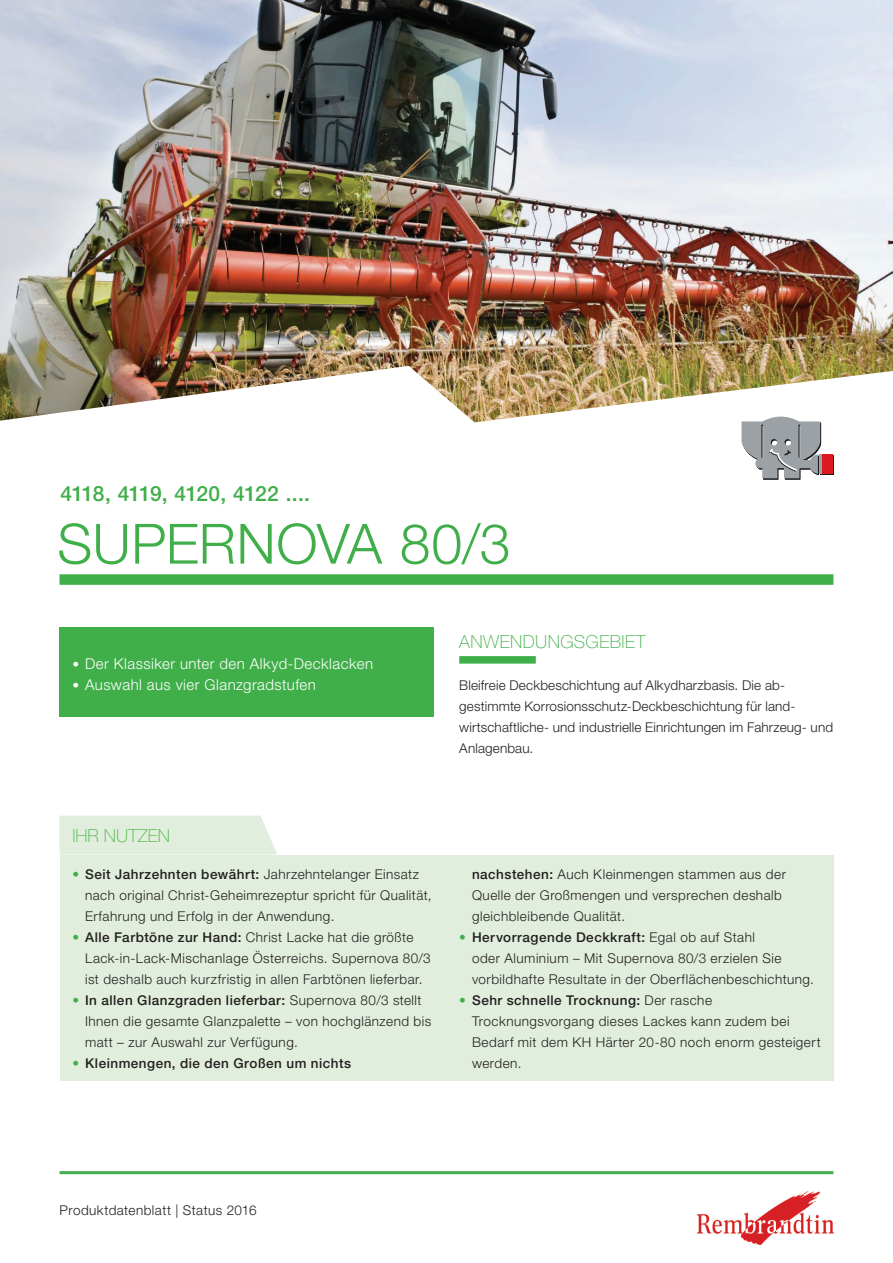
<style>
.page{position:relative;width:893px;height:1263px;background:#fff}
.page>*{position:absolute;margin:0;border:0;box-sizing:border-box;transform-origin:0 0}
.t1{font:300 55.5px "Helvetica Neue LT Pro";letter-spacing:.005em;color:#40ae49}
.t2{font:500 21px "Helvetica Neue LT Pro";letter-spacing:-.03em;color:#40ae49}
.t3{font:100 18px "Helvetica Neue LT Pro";letter-spacing:.025em;color:#40ae49}
.t4{font:100 18px "Helvetica Neue LT Pro";color:#4cb848}
.t5{font:300 15px "Helvetica Neue LT Pro";letter-spacing:.03em;color:#fff}
.t6{font:300 13.5px/21px "Helvetica Neue LT Pro";letter-spacing:.035em;color:#231f20}
.t7{font:300 13.5px/21px "Helvetica Neue LT Pro";letter-spacing:.01em;color:#231f20}
.t8{font:500 13.5px "Helvetica Neue LT Pro";letter-spacing:.035em;color:#231f20}
.s1{font-size:13.5px}
.s2{font-weight:100;color:#40ae49}
.s3{font-weight:500}
</style>
<div class="page">
<hr style="left:60px;top:1171px;width:773px;height:3px;background:#40ae49">
<img style="left:697px;top:1192px;width:136px;height:52px">
<div style="left:60px;top:574px;width:773px;height:11px;background:#40ae49"></div>
<div style="left:60px;top:627px;width:374px;height:89px;background:#40ae49"></div>
<div style="left:60px;top:816px;width:217px;height:39px;background:#e1eedd"></div>
<div style="left:60px;top:855px;width:773px;height:225px;background:#e1eedd"></div>
<svg style="left:823px;top:455px;width:10px;height:20px"></svg>
<hr style="left:820px;top:455px;width:2px;height:20px;background:#1a1a1e">
<svg style="left:741px;top:422px;width:80px;height:58px"></svg>
<div style="left:822px;top:454px;width:10px;height:20px;background:#de1920"></div>
<hr style="left:819px;top:454px;width:2px;height:20px;background:#9ba1a4">
<img style="left:0;top:0;width:893px;height:422px">
<div style="left:459px;top:656px;width:77px;height:8px;background:#40ae49"></div>
<h2 class="t2" style="left:61px;top:481px;width:251px">4118, 4119, 4120, 4122 ....</h2>
<h1 class="t1" style="left:57px;top:510px;width:455px">SUPERNOVA 80/3</h1>
<p class="t5" style="left:72px;top:654px;width:302px"><span class="s1">•</span> Der Klassiker unter den Alkyd-Decklacken</p>
<p class="t5" style="left:72px;top:675px;width:245px"><span class="s1">•</span> Auswahl aus vier Glanzgradstufen</p>
<h3 class="t3" style="left:459px;top:630px;width:172px">ANWEN DUNGSGEBIET</h3>
<p class="t7" style="left:459px;top:674px;width:375px">Bleifreie Deckbeschichtung auf Alkydharzbasis. Die ab&shy;gestimmte Korrosionsschutz-Deckbeschichtung für land&shy;wirtschaftliche- und industrielle Einrichtungen im Fahrzeug- und Anlagenbau.</p>
<h3 class="t4" style="left:72px;top:824px;width:99px">IHR NUTZEN</h3>
<p class="t6" style="left:85px;top:863px;width:348px;text-indent:-13px"><span class="s2">•</span> <span class="s3">Seit Jahrzehnten bewährt:</span> Jahrzehntelanger Einsatz nach original Christ-Geheimrezeptur spricht für Qualität,<br>Erfahrung und Erfolg in der Anwendung.</p>
<p class="t6" style="left:85px;top:926px;width:347px;text-indent:-13px"><span class="s2">•</span> <span class="s3">Alle Farbtöne zur Hand:</span> Christ Lacke hat die größte<br>Lack-in-Lack-Mischanlage Österreichs. Supernova 80/3 ist deshalb auch kurzfristig in allen Farbtönen lieferbar.</p>
<p class="t6" style="left:85px;top:989px;width:348px;text-indent:-13px"><span class="s2">•</span> <span class="s3">In allen Glanzgraden lieferbar:</span> Supernova 80/3 stellt<br>Ihnen die gesamte Glanzpalette – von hochglänzend bis matt – zur Auswahl zur Verfügung.</p>
<p class="t8" style="left:72px;top:1055px;width:280px"><span class="s2">•</span> Kleinmengen, die den Großen um nichts</p>
<p class="t6" style="left:472px;top:863px;width:315px"><span class="s3">nachstehen:</span> Auch Kleinmengen stammen aus der<br>Quelle der Großmengen und versprechen deshalb gleichbleibende Qualität.</p>
<p class="t6" style="left:472px;top:926px;width:343px;text-indent:-13px"><span class="s2">•</span> <span class="s3">Hervorragende Deckkraft:</span> Egal ob auf Stahl<br>oder Aluminium – Mit Supernova 80/3 erzielen Sie vorbildhafte Resultate in der Oberflächenbeschichtung.</p>
<p class="t6" style="left:472px;top:989px;width:350px;text-indent:-13px"><span class="s2">•</span> <span class="s3">Sehr schnelle Trocknung:</span> Der rasche Trocknungsvorgang dieses Lackes kann zudem bei Bedarf mit dem KH Härter 20-80 noch enorm gesteigert werden.</p>
<p class="t6" style="left:60px;top:1199px;width:198px">Produktdatenblatt | Status 2016</p>
</div>
